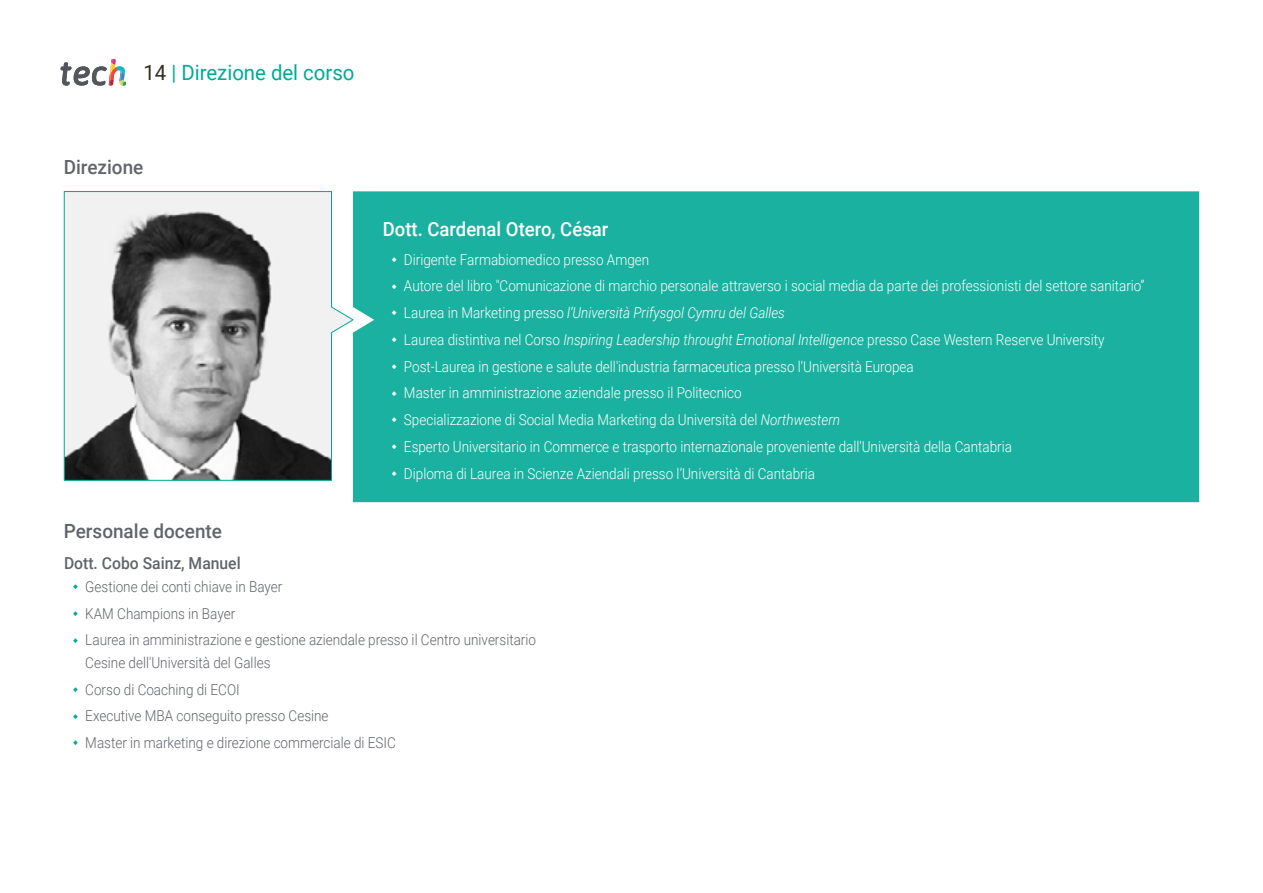
<style>
.page{position:relative;width:1263px;height:893px;background:#fff}
.page>*{position:absolute;margin:0;border:0;box-sizing:border-box;transform-origin:0 0}
.t1{font:21px "Roboto";color:#00a996}
.t2{font:500 19.5px "Roboto";color:#61646a}
.t3{font:500 19.5px "Roboto";color:#fff;scale:.95 1}
.t4{font:500 16.5px "Roboto";color:#61646a;scale:.95 1}
.t5{font:300 15px/26.7px "Roboto";color:#fff;scale:.9 1}
.t6{font:300 15px/26.7px "Roboto";color:#61646a;scale:.9 1}
.s1{color:#312e20}
.s2{font-style:italic}
</style>
<div class="page">
<div style="left:353px;top:191px;width:846px;height:311px;background:#1ab1a0"></div>
<svg style="left:64px;top:191px;width:290px;height:290px"></svg>
<svg style="left:61px;top:59px;width:65px;height:27px"></svg>
<svg style="left:392px;top:257px;width:5px;height:5px"></svg>
<svg style="left:392px;top:284px;width:5px;height:5px"></svg>
<svg style="left:392px;top:310px;width:5px;height:5px"></svg>
<svg style="left:392px;top:337px;width:5px;height:5px"></svg>
<svg style="left:392px;top:364px;width:5px;height:5px"></svg>
<svg style="left:392px;top:391px;width:5px;height:5px"></svg>
<svg style="left:392px;top:417px;width:5px;height:5px"></svg>
<svg style="left:392px;top:444px;width:5px;height:5px"></svg>
<svg style="left:392px;top:471px;width:5px;height:5px"></svg>
<h1 class="t1" style="left:144px;top:57px;width:213px"><span class="s1">14</span> | Direzione del corso</h1>
<h2 class="t2" style="left:64px;top:153px;width:81px">Direzione</h2>
<h2 class="t2" style="left:64px;top:517px;width:160px">Personale docente</h2>
<h2 class="t3" style="left:383px;top:215px;width:239px">Dott. Cardenal Otero, César</h2>
<p class="t5" style="left:404px;top:245px;width:824px">Dirigente Farmabiomedico presso Amgen<br>Autore del libro "Comunicazione di marchio personale attraverso i social media da parte dei professionisti del settore sanitario” Laurea in Marketing presso <span class="s2">l’Università Prifysgol Cymru del Galles<br></span>Laurea distintiva nel Corso <span class="s2">Inspiring Leadership throught Emotional Intelligence</span> presso Case Western Reserve University Post-Laurea in gestione e salute dell'industria farmaceutica presso l'Università Europea<br>Master in amministrazione aziendale presso il Politecnico<br>Specializzazione di Social Media Marketing da Università del <span class="s2">Northwestern<br></span>Esperto Universitario in Commerce e trasporto internazionale proveniente dall'Università della Cantabria<br>Diploma di Laurea in Scienze Aziendali presso l’Università di Cantabria</p>
<p class="t4" style="left:64px;top:552px;width:187px">Dott. Cobo Sainz, Manuel</p>
<p class="t6" style="left:85px;top:573px;width:502px">Gestione dei conti chiave in Bayer<br>KAM Champions in Bayer<br>Laurea in amministrazione e gestione aziendale presso il Centro universitario</p>
<p class="t6" style="left:85px;top:649px;width:347px">Cesine dell'Università del Galles<br>Corso di Coaching di ECOI<br>Executive MBA conseguito presso Cesine<br>Master in marketing e direzione commerciale di ESIC</p>
</div>
